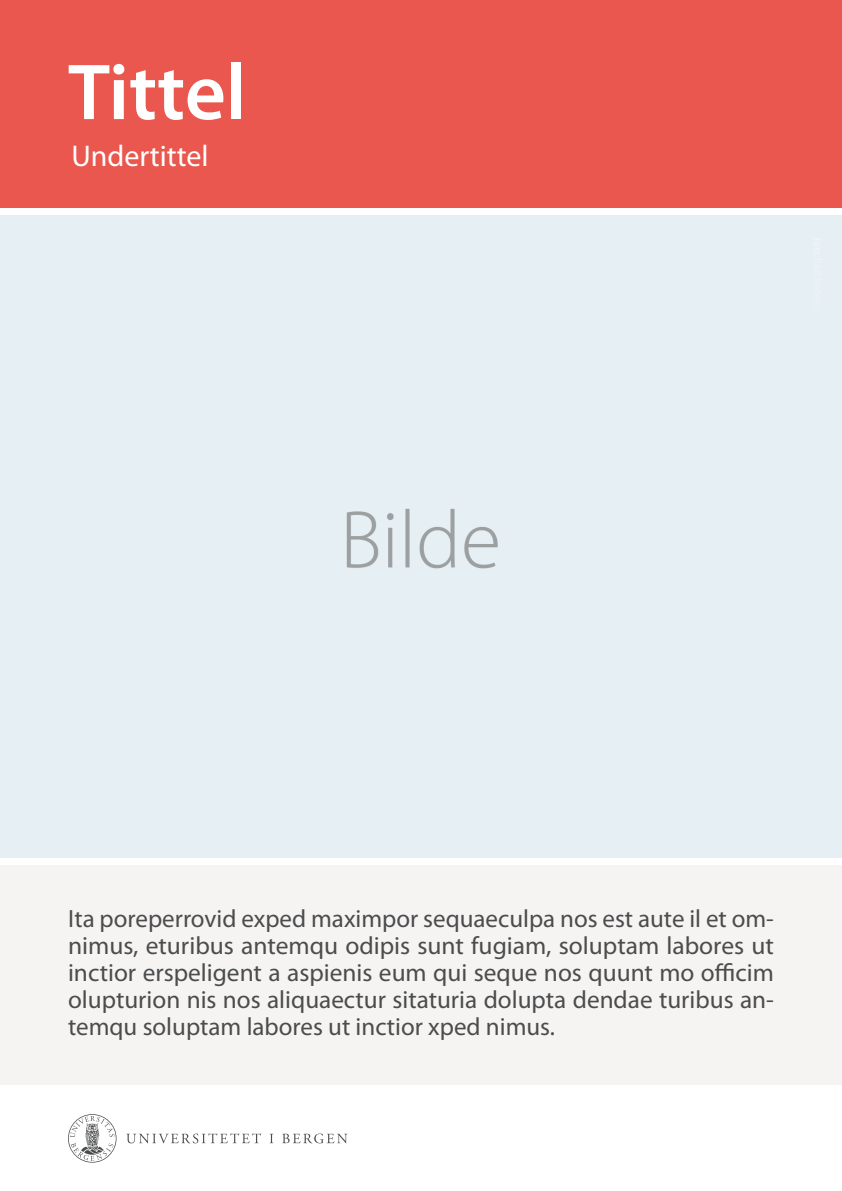
<style>
.page{position:relative;width:842px;height:1191px;background:#fff}
.page>*{position:absolute;margin:0;border:0;box-sizing:border-box;transform-origin:0 0}
.Tittel{font:600 80px "Myriad Pro";color:#fff}
.Undertittel{font:30px "Myriad Pro";color:#fff}
.Ingress_forside{font:25px/27px "Myriad Pro";color:#4b4c4d;text-align:justify}
</style>
<div class="page">
<div style="left:0;top:0;width:842px;height:207px;background:#e9574e"></div>
<svg style="left:68px;top:1114px;width:49px;height:48px"></svg>
<svg style="left:126px;top:1133px;width:221px;height:10px"></svg>
<div style="left:0;top:865px;width:842px;height:219px;background:#f3f0ee"></div>
<p class="Tittel" style="left:68px;top:41px;width:180px">Tittel</p>
<p class="Undertittel" style="left:71px;top:138px;width:139px">Undertittel</p>
<p class="Ingress_forside" style="left:68px;top:905px;width:707px">Ita poreperrovid exped maximpor sequaeculpa nos est aute il et om&shy;nimus, eturibus antemqu odipis sunt fugiam, soluptam labores ut inctior erspeligent a aspienis eum qui seque nos quunt mo officim olupturion nis nos aliquaectur sitaturia dolupta dendae turibus an&shy;temqu soluptam labores ut inctior xped nimus.</p>
</div>
